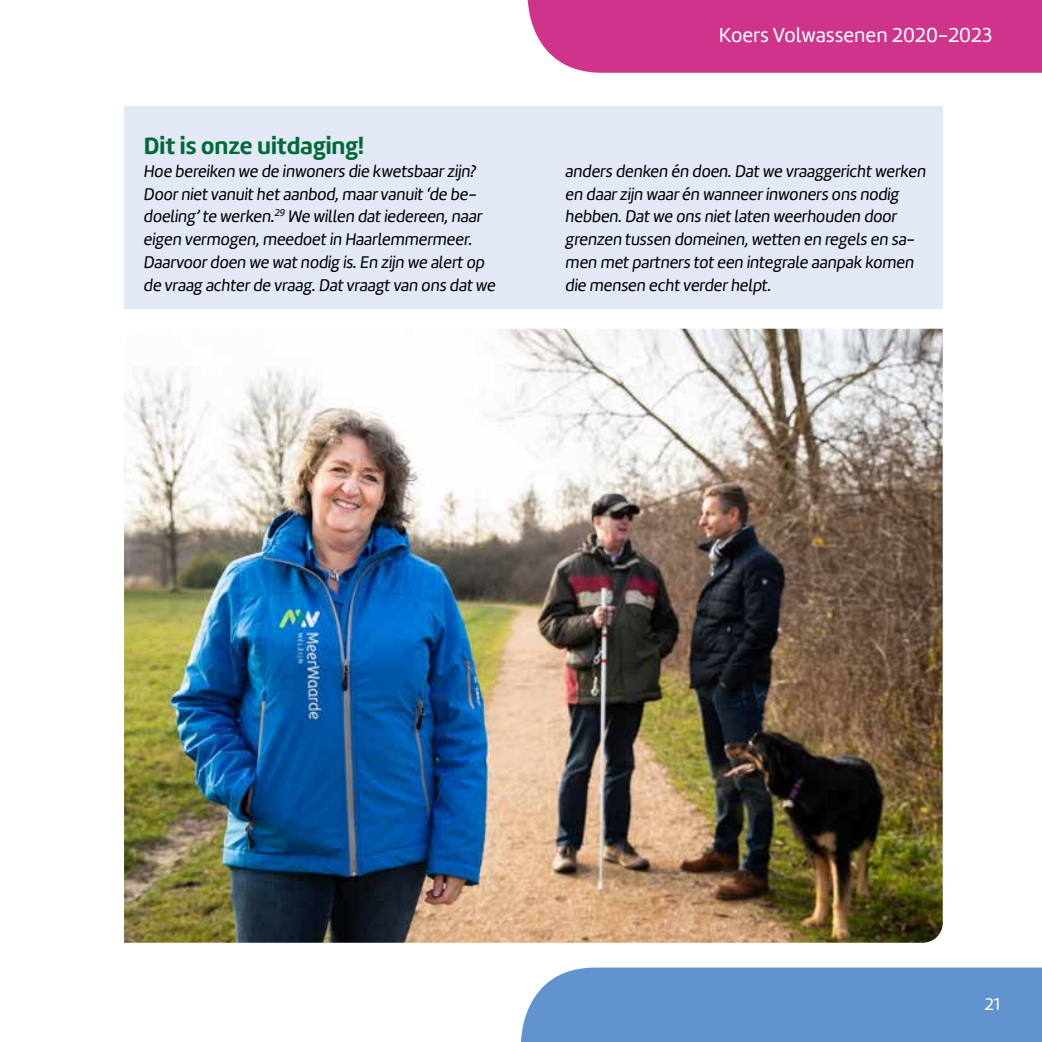
<style>
.page{position:relative;width:1042px;height:1042px;background:#fff}
.page>*{position:absolute;margin:0;border:0;box-sizing:border-box;transform-origin:0 0}
.t1{font:700 24.5px "Amelia";color:#006a36}
.t2{font:21px "Amelia";color:#fff}
.t3{font:17.5px/22.8px "Amelia Oblicua";letter-spacing:-.01em;color:#000}
.t4{font:17.5px "Amelia";color:#fff}
</style>
<div class="page">
<img style="left:124px;top:329px;width:819px;height:614px">
<div style="left:124px;top:107px;width:819px;height:202px;background:#e3e8f7"></div>
<div style="left:528px;top:0;width:514px;height:73px;background:#cf338a"></div>
<div style="left:521px;top:967px;width:521px;height:75px;background:#6193ce"></div>
<h1 class="t1" style="left:144px;top:131px;width:221px">Dit is onze uitdaging!</h1>
<p class="t3" style="left:144px;top:160px;width:354px">Hoe bereiken we de inwoners die kwetsbaar zijn?<br>Door niet vanuit het aanbod, maar vanuit ‘de be&shy;doeling’ te werken.<sup>29</sup> We willen dat iedereen, naar eigen vermogen, meedoet in Haarlemmermeer.<br>Daarvoor doen we wat nodig is. En zijn we alert op de vraag achter de vraag. Dat vraagt van ons dat we</p>
<p class="t2" style="left:719px;top:22px;width:275px">Koers Volwassenen 2020-2023</p>
<p class="t3" style="left:566px;top:160px;width:362px">anders denken én doen. Dat we vraaggericht werken en daar zijn waar én wanneer inwoners ons nodig hebben. Dat we ons niet laten weerhouden door grenzen tussen domeinen, wetten en regels en sa&shy;men met partners tot een integrale aanpak komen die mensen echt verder helpt.</p>
<p class="t4" style="left:984px;top:994px;width:17px">21</p>
</div>
